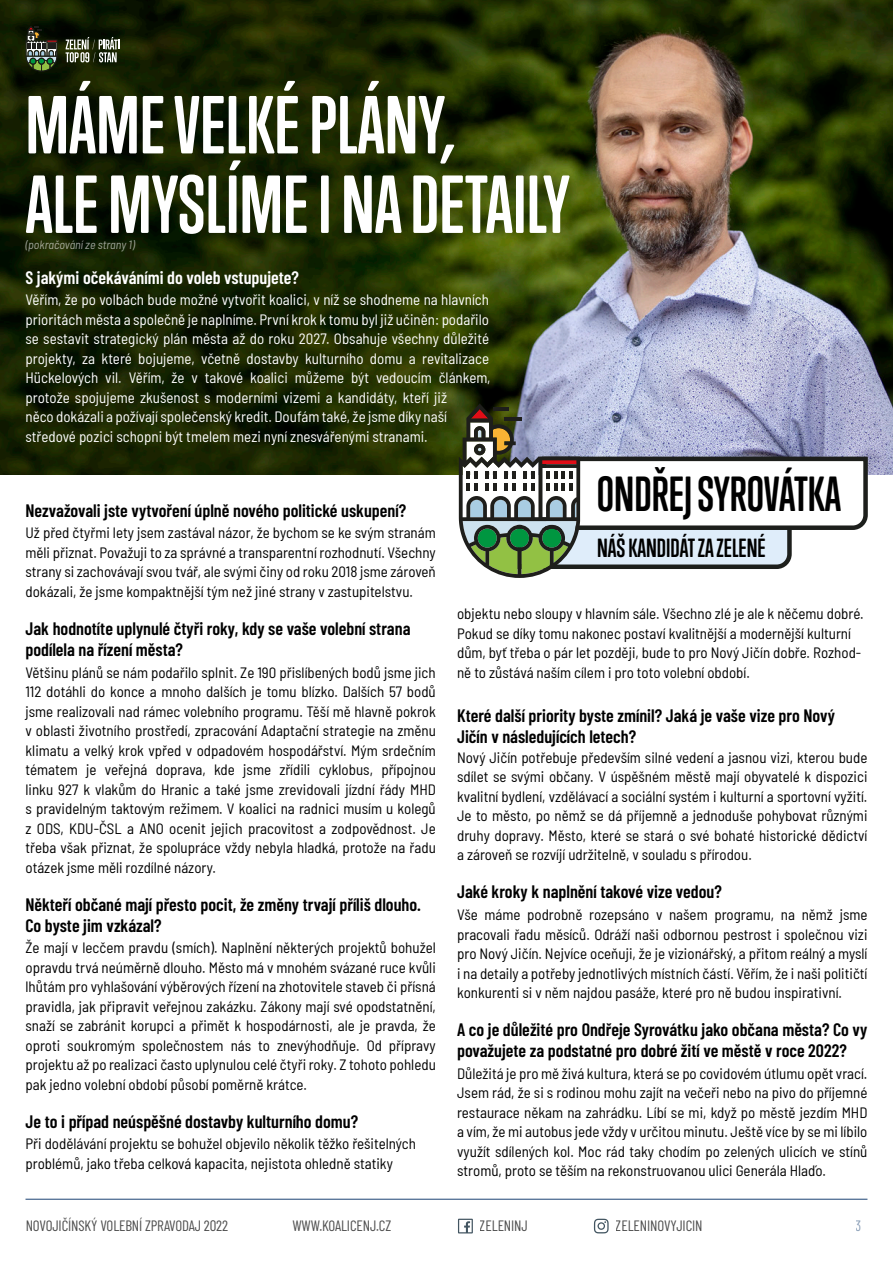
<style>
.page{position:relative;width:893px;height:1263px;background:#fff}
.page>*{position:absolute;margin:0;border:0;box-sizing:border-box;transform-origin:0 0}
.Nadpis_01_-_hlavní{font:700 75px/79.5px "Trump Soft Pro";color:#fff}
.Nadpis_01_-_hlavní-2{font:700 45px "Trump Soft Pro";color:#000}
.Nadpis_01_-_hlavní-3{font:700 24px "Trump Soft Pro";color:#000}
.Nadpis_02_-_menší{font:600 18px/21px "Barlow Condensed";color:#000}
.Nadpis_02_s_odrážkou{font:600 18px/21px "Barlow Condensed";color:#000}
.Nadpis_02_-_menší-2{font:600 18px "Barlow Condensed";color:#fff}
.Základní_text{font:semi-condensed 15px/19.5px "Barlow";color:#000;text-align:justify}
.Základní_text-2{font:semi-condensed 15px/19.5px "Barlow";color:#fff}
.Nadpis_02_-_menší-3{font:semi-condensed 15px/19.5px "Barlow";color:#000}
.t1{font:15px "Barlow Condensed";letter-spacing:-.01em;color:#000}
.t2{font:15px "Barlow Condensed";color:#1c4373}
.t3{font:italic semi-condensed 12px "Barlow";color:#fff}
</style>
<div class="page">
<hr style="left:26px;top:1199px;width:841px;height:1px;background:#1c4373">
<svg style="left:458px;top:1219px;width:15px;height:14px"></svg>
<svg style="left:594px;top:1219px;width:15px;height:14px"></svg>
<img style="left:0;top:0;width:893px;height:474px">
<svg style="left:459px;top:403px;width:411px;height:175px"></svg>
<svg style="left:66px;top:37px;width:54px;height:25px"></svg>
<svg style="left:26px;top:26px;width:32px;height:46px"></svg>
<p class="Nadpis_01_-_hlavní" style="left:26px;top:85px;width:546px">MÁME VELKÉ PLÁNY,<br>ALE MYSLÍME I NA DETAILY</p>
<p class="t3" style="left:26px;top:237px;width:111px">(pokračování ze strany 1)</p>
<p class="Nadpis_02_-_menší-2" style="left:26px;top:264px;width:275px">S jakými očekáváními do voleb vstupujete?</p>
<p class="Základní_text-2" style="left:26px;top:289px;width:466px">Věřím, že po volbách bude možné vytvořit koalici, v níž se shodneme na hlavních prioritách města a společně je naplníme. První krok k tomu byl již učiněn: podařilo se sestavit strategický plán města až do roku 2027. Obsahuje všechny důležité projekty, za které bojujeme, včetně dostavby kulturního domu a revitalizace Hückelových vil. Věřím, že v takové koalici můžeme být vedoucím článkem, protože spojujeme zkušenost s moderními vizemi a kandidáty, kteří již<br>něco dokázali a požívají společenský kredit. Doufám také, že jsme díky naší středové pozici schopni být tmelem mezi nyní znesvářenými stranami.</p>
<p class="Nadpis_02_-_menší" style="left:26px;top:499px;width:382px">Nezvažovali jste vytvoření úplně nového politické uskupení?</p>
<p class="Základní_text" style="left:26px;top:522px;width:412px">Už před čtyřmi lety jsem zastával názor, že bychom se ke svým stranám měli přiznat. Považuji to za správné a transparentní rozhodnutí. Všechny strany si zachovávají svou tvář, ale svými činy od roku 2018 jsme zároveň dokázali, že jsme kompaktnější tým než jiné strany v zastupitelstvu.</p>
<p class="Nadpis_02_-_menší" style="left:26px;top:617px;width:386px">Jak hodnotíte uplynulé čtyři roky, kdy se vaše volební strana podílela na řízení města?</p>
<p class="Základní_text" style="left:26px;top:661px;width:412px">Většinu plánů se nám podařilo splnit. Ze 190 přislíbených bodů jsme jich 112 dotáhli do konce a mnoho dalších je tomu blízko. Dalších 57 bodů jsme realizovali nad rámec volebního programu. Těší mě hlavně pokrok v oblasti životního prostředí, zpracování Adaptační strategie na změnu klimatu a velký krok vpřed v odpadovém hospodářství. Mým srdečním tématem je veřejná doprava, kde jsme zřídili cyklobus, přípojnou linku 927 k vlakům do Hranic a také jsme zrevidovali jízdní řády MHD s pravidelným taktovým režimem. V koalici na radnici musím u kolegů z ODS, KDU-ČSL a ANO ocenit jejich pracovitost a zodpovědnost. Je třeba však přiznat, že spolupráce vždy nebyla hladká, protože na řadu otázek jsme měli rozdílné názory.</p>
<p class="Nadpis_02_-_menší" style="left:26px;top:892px;width:397px">Někteří občané mají přesto pocit, že změny trvají příliš dlouho.<br>Co byste jim vzkázal?</p>
<p class="Základní_text" style="left:26px;top:937px;width:412px">Že mají v lecčem pravdu (smích). Naplnění některých projektů bohužel opravdu trvá neúměrně dlouho. Město má v mnohém svázané ruce kvůli lhůtám pro vyhlašování výběrových řízení na zhotovitele staveb či přísná pravidla, jak připravit veřejnou zakázku. Zákony mají své opodstatnění, snaží se zabránit korupci a přimět k hospodárnosti, ale je pravda, že oproti soukromým společnostem nás to znevýhodňuje. Od přípravy projektu až po realizaci často uplynulou celé čtyři roky. Z tohoto pohledu pak jedno volební období působí poměrně krátce.</p>
<p class="Nadpis_02_-_menší" style="left:26px;top:1110px;width:334px">Je to i případ neúspěšné dostavby kulturního domu?</p>
<p class="Nadpis_02_-_menší-3" style="left:26px;top:1133px;width:392px">Při dodělávání projektu se bohužel objevilo několik těžko řešitelných problémů, jako třeba celková kapacita, nejistota ohledně statiky</p>
<p class="Nadpis_01_-_hlavní-2" style="left:597px;top:467px;width:246px">ONDŘEJ SYROVÁTKA</p>
<p class="Nadpis_01_-_hlavní-3" style="left:597px;top:533px;width:170px">NÁŠ KANDIDÁT ZA ZELENÉ</p>
<p class="Nadpis_02_-_menší-3" style="left:457px;top:603px;width:408px">objektu nebo sloupy v hlavním sále. Všechno zlé je ale k něčemu dobré.<br>Pokud se díky tomu nakonec postaví kvalitnější a modernější kulturní dům, byť třeba o pár let později, bude to pro Nový Jičín dobře. Rozhod&shy;ně to zůstává naším cílem i pro toto volební období.</p>
<p class="Nadpis_02_s_odrážkou" style="left:457px;top:704px;width:379px">Které další priority byste zmínil? Jaká je vaše vize pro Nový<br>Jičín v následujících letech?</p>
<p class="Základní_text" style="left:457px;top:747px;width:412px">Nový Jičín potřebuje především silné vedení a jasnou vizi, kterou bude sdílet se svými občany. V úspěšném městě mají obyvatelé k dispozici kvalitní bydlení, vzdělávací a sociální systém i kulturní a sportovní vyžití.<br>Je to město, po němž se dá příjemně a jednoduše pohybovat různými druhy dopravy. Město, které se stará o své bohaté historické dědictví a zároveň se rozvíjí udržitelně, v souladu s přírodou.</p>
<p class="Nadpis_02_-_menší" style="left:457px;top:880px;width:266px">Jaké kroky k naplnění takové vize vedou?</p>
<p class="Základní_text" style="left:457px;top:904px;width:412px">Vše máme podrobně rozepsáno v našem programu, na němž jsme pracovali řadu měsíců. Odráží naši odbornou pestrost i společnou vizi pro Nový Jičín. Nejvíce oceňuji, že je vizionářský, a přitom reálný a myslí i na detaily a potřeby jednotlivých místních částí. Věřím, že i naši političtí konkurenti si v něm najdou pasáže, které pro ně budou inspirativní.</p>
<p class="Nadpis_02_-_menší" style="left:457px;top:1018px;width:412px">A co je důležité pro Ondřeje Syrovátku jako občana města? Co vy považujete za podstatné pro dobré žití ve městě v roce 2022?</p>
<p class="Základní_text" style="left:457px;top:1062px;width:412px">Důležitá je pro mě živá kultura, která se po covidovém útlumu opět vrací.<br>Jsem rád, že si s rodinou mohu zajít na večeři nebo na pivo do příjemné restaurace někam na zahrádku. Líbí se mi, když po městě jezdím MHD a vím, že mi autobus jede vždy v určitou minutu. Ještě více by se mi líbilo využít sdílených kol. Moc rád taky chodím po zelených ulicích ve stínů stromů, proto se těším na rekonstruovanou ulici Generála Hlaďo.</p>
<p class="t1" style="left:26px;top:1215px;width:204px">NOVOJIČÍNSKÝ VOLEBNÍ ZPRAVODAJ 2022</p>
<p class="t1" style="left:292px;top:1215px;width:100px">WWW.KOALICENJ.CZ</p>
<p class="t1" style="left:480px;top:1215px;width:50px">ZELENINJ</p>
<p class="t1" style="left:616px;top:1215px;width:88px">ZELENINOVYJICIN</p>
<p class="t2" style="left:856px;top:1215px;width:8px">3</p>
</div>
